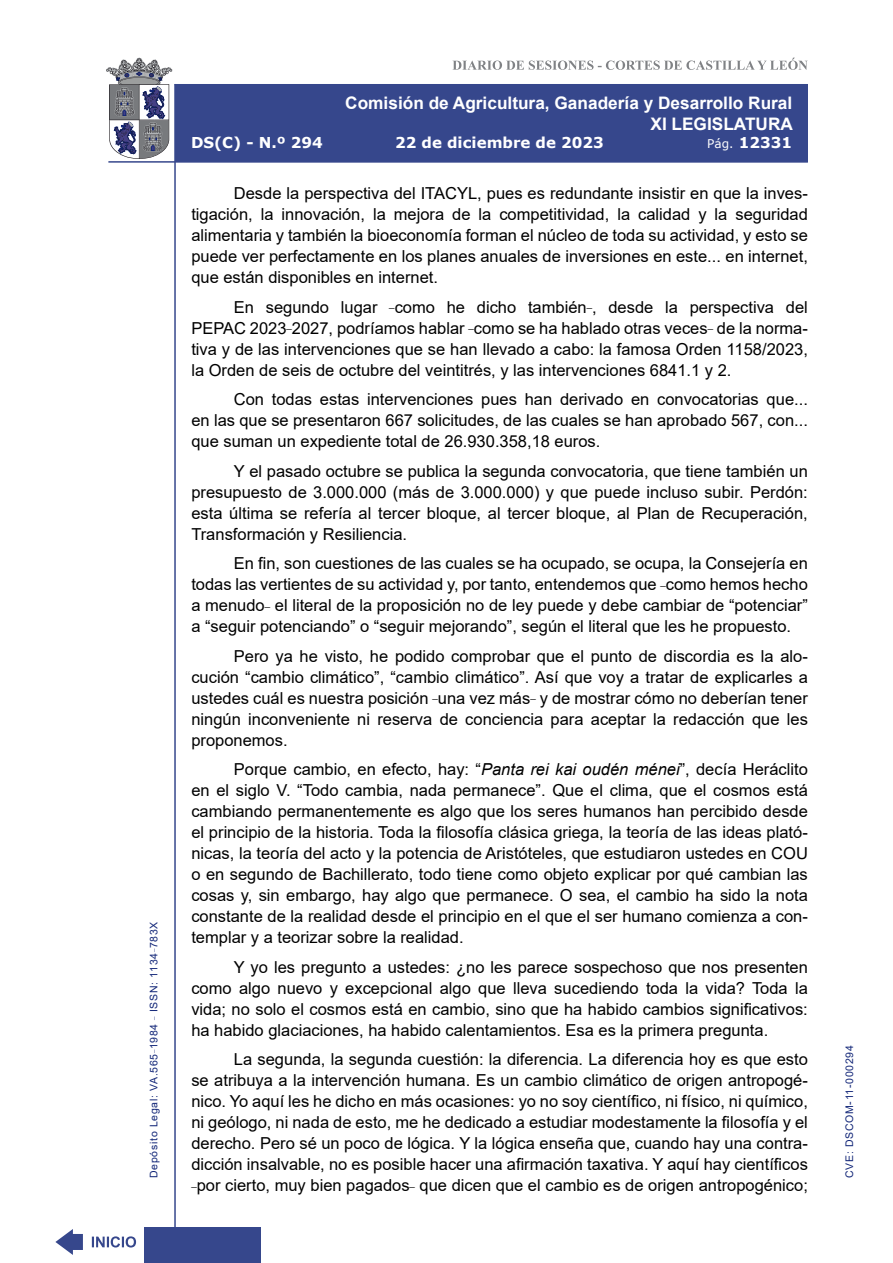
<style>
.page{position:relative;width:893px;height:1263px;background:#fff}
.page>*{position:absolute;margin:0;border:0;box-sizing:border-box;transform-origin:0 0}
.t1{font:700 17.25px/20.7px "Arial";color:#fff;text-align:right}
.t2{font:16.5px/21px "Arial";color:#000;text-align:justify}
.t3{font:700 15px "Verdana";color:#fff}
.t4{font:10.5px "Arial";letter-spacing:.065em;color:#122678}
.s1{font-weight:400;font-size:12px}
.s2{font-style:italic}
</style>
<div class="page">
<svg style="left:452px;top:58px;width:356px;height:12px"></svg>
<hr style="left:174px;top:84px;width:2px;height:1179px;background:#36478c">
<div style="left:144px;top:1227px;width:117px;height:36px;background:#36478c"></div>
<div style="left:175px;top:84px;width:633px;height:78px;background:#36478c"></div>
<hr style="left:108px;top:161px;width:700px;height:2px;background:#36478c">
<svg style="left:92px;top:1236px;width:44px;height:11px"></svg>
<svg style="left:55px;top:1229px;width:28px;height:26px"></svg>
<svg style="left:106px;top:58px;width:66px;height:101px"></svg>
<p class="t4" style="left:146px;top:1178px;width:258px;rotate:-90deg">Depósito Legal: VA.565<sup>_</sup>1984 <sup>_</sup> ISSN: 1134<sup>_</sup>783X</p>
<p class="t1" style="left:345px;top:93px;width:449px">Comisión de Agricultura, Ganadería y Desarrollo Rural<br>XI LEGISLATURA</p>
<p class="t3" style="left:191px;top:132px;width:133px">DS(C) - N.º 294</p>
<p class="t3" style="left:395px;top:132px;width:210px">22 de diciembre de 2023</p>
<p class="t3" style="left:707px;top:132px;width:86px"><span class="s1">Pág.</span> 12331</p>
<p class="t2" style="left:191px;top:183px;width:618px;text-indent:43px">Desde la perspectiva del ITACYL, pues es redundante insistir en que la inves&shy;tigación, la innovación, la mejora de la competitividad, la calidad y la seguridad alimentaria y también la bioeconomía forman el núcleo de toda su actividad, y esto se puede ver perfectamente en los planes anuales de inversiones en este... en internet, que están disponibles en internet.</p>
<p class="t2" style="left:191px;top:296px;width:618px;text-indent:43px">En segundo lugar <sup>_</sup>como he dicho también<sup>_</sup>, desde la perspectiva del PEPAC 2023<sup>_</sup>2027, podríamos hablar <sup>_</sup>como se ha hablado otras veces<sup>_</sup> de la norma&shy;tiva y de las intervenciones que se han llevado a cabo: la famosa Orden 1158/2023, la Orden de seis de octubre del veintitrés, y las intervenciones 6841.1 y 2.</p>
<p class="t2" style="left:191px;top:389px;width:618px;text-indent:43px">Con todas estas intervenciones pues han derivado en convocatorias que... en las que se presentaron 667 solicitudes, de las cuales se han aprobado 567, con... que suman un expediente total de 26.930.358,18 euros.</p>
<p class="t2" style="left:191px;top:460px;width:618px;text-indent:43px">Y el pasado octubre se publica la segunda convocatoria, que tiene también un presupuesto de 3.000.000 (más de 3.000.000) y que puede incluso subir. Perdón: esta última se refería al tercer bloque, al tercer bloque, al Plan de Recuperación, Transformación y Resiliencia.</p>
<p class="t2" style="left:191px;top:553px;width:618px;text-indent:43px">En fin, son cuestiones de las cuales se ha ocupado, se ocupa, la Consejería en todas las vertientes de su actividad y, por tanto, entendemos que <sup>_</sup>como hemos hecho a menudo<sup>_</sup> el literal de la proposición no de ley puede y debe cambiar de “potenciar” a “seguir potenciando” o “seguir mejorando”, según el literal que les he propuesto.</p>
<p class="t2" style="left:191px;top:645px;width:618px;text-indent:43px">Pero ya he visto, he podido comprobar que el punto de discordia es la alo&shy;cución “cambio climático”, “cambio climático”. Así que voy a tratar de explicarles a ustedes cuál es nuestra posición <sup>_</sup>una vez más<sup>_</sup> y de mostrar cómo no deberían tener ningún inconveniente ni reserva de conciencia para aceptar la redacción que les proponemos.</p>
<p class="t2" style="left:191px;top:759px;width:618px;text-indent:43px">Porque cambio, en efecto, hay: “<span class="s2">Panta rei kai oudén ménei</span>”, decía Heráclito en el siglo V. “Todo cambia, nada permanece”. Que el clima, que el cosmos está cambiando permanentemente es algo que los seres humanos han percibido desde el principio de la historia. Toda la filosofía clásica griega, la teoría de las ideas plató&shy;nicas, la teoría del acto y la potencia de Aristóteles, que estudiaron ustedes en COU o en segundo de Bachillerato, todo tiene como objeto explicar por qué cambian las cosas y, sin embargo, hay algo que permanece. O sea, el cambio ha sido la nota constante de la realidad desde el principio en el que el ser humano comienza a con&shy;templar y a teorizar sobre la realidad.</p>
<p class="t2" style="left:191px;top:956px;width:618px;text-indent:43px">Y yo les pregunto a ustedes: ¿no les parece sospechoso que nos presenten como algo nuevo y excepcional algo que lleva sucediendo toda la vida? Toda la vida; no solo el cosmos está en cambio, sino que ha habido cambios significativos: ha habido glaciaciones, ha habido calentamientos. Esa es la primera pregunta.</p>
<p class="t2" style="left:191px;top:1049px;width:618px;text-indent:43px">La segunda, la segunda cuestión: la diferencia. La diferencia hoy es que esto se atribuya a la intervención humana. Es un cambio climático de origen antropogé&shy;nico. Yo aquí les he dicho en más ocasiones: yo no soy científico, ni físico, ni químico, ni geólogo, ni nada de esto, me he dedicado a estudiar modestamente la filosofía y el derecho. Pero sé un poco de lógica. Y la lógica enseña que, cuando hay una contra&shy;dicción insalvable, no es posible hacer una afirmación taxativa. Y aquí hay científicos <sup>_</sup>por cierto, muy bien pagados<sup>_</sup> que dicen que el cambio es de origen antropogénico;</p>
<p class="t4" style="left:842px;top:1178px;width:134px;rotate:-90deg">CVE: DSCOM-11-000294</p>
</div>
